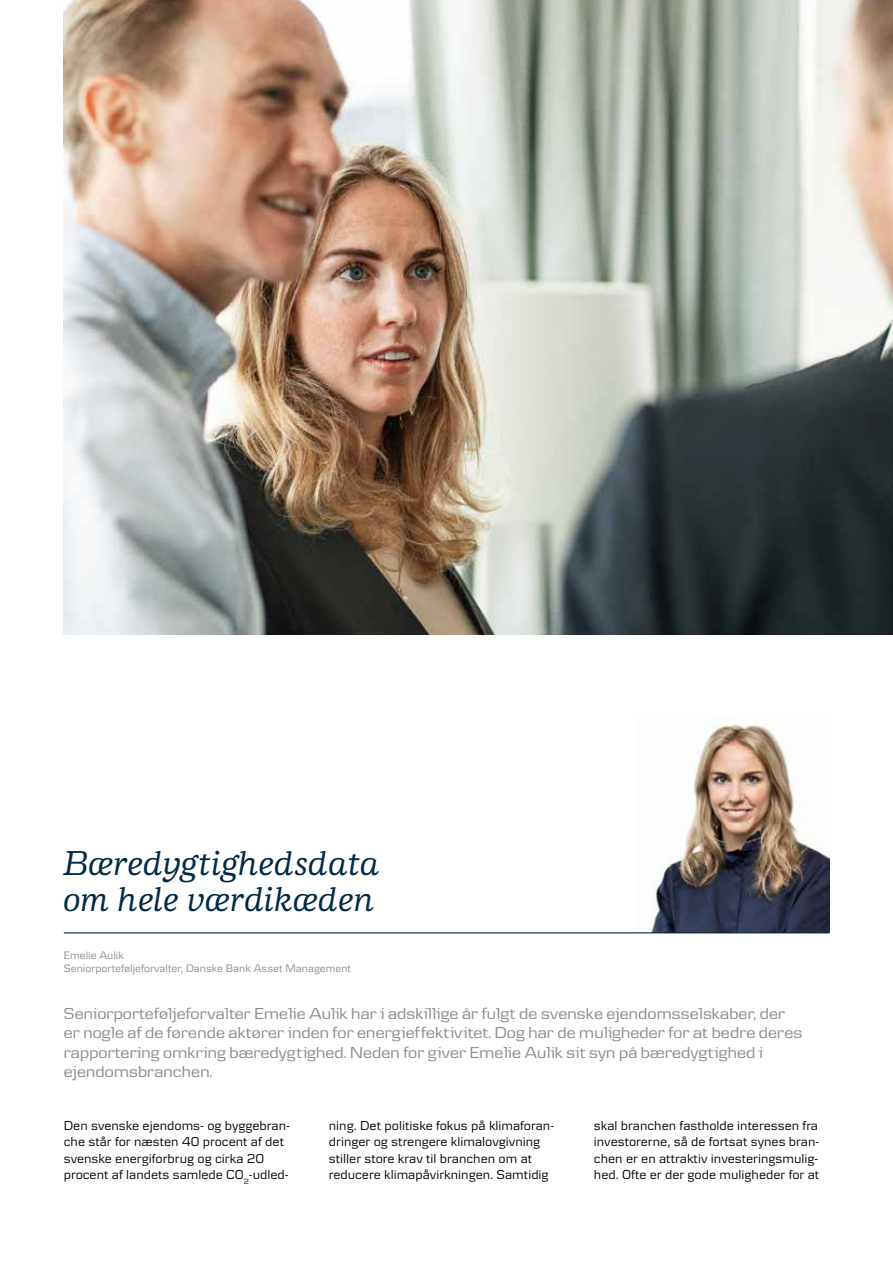
<style>
.page{position:relative;width:893px;height:1263px;background:#fff}
.page>*{position:absolute;margin:0;border:0;box-sizing:border-box;transform-origin:0 0}
.t1{font:italic 500 36px/36px "Danske Human";color:#002a45}
.t2{font:16.5px/19.5px "Danske Headline";letter-spacing:.01em;color:#8c8c88}
.t3{font:13.5px/16.5px "Danske Textv 2";color:#000}
.t4{font:11.25px/13.5px "Danske Textv 2";color:#8c8c88}
</style>
<div class="page">
<img style="left:651px;top:724px;width:178px;height:208px">
<hr style="left:64px;top:932px;width:765px;height:1px;background:#002a45">
<img style="left:64px;top:0;width:829px;height:635px">
<h1 class="t1" style="left:63px;top:845px;width:318px">Bæredygtighedsdata om hele værdikæden</h1>
<p class="t4" style="left:64px;top:948px;width:289px">Emelie Aulik<br>Seniorporteføljeforvalter, Danske Bank Asset Management</p>
<p class="t2" style="left:64px;top:1003px;width:740px">Seniorporteføljeforvalter Emelie Aulik har i adskillige år fulgt de svenske ejendomsselskaber, der er nogle af de førende aktører inden for energieffektivitet. Dog har de muligheder for at bedre deres rapportering omkring bæredygtighed. Neden for giver Emelie Aulik sit syn på bæredygtighed i ejendomsbranchen.</p>
<p class="t3" style="left:64px;top:1117px;width:228px">Den svenske ejendoms- og byggebran&shy;che står for næsten 40 procent af det svenske energiforbrug og cirka 20 procent af landets samlede CO<sub>2</sub>-udled-</p>
<p class="t3" style="left:329px;top:1117px;width:227px">ning. Det politiske fokus på klimaforan&shy;dringer og strengere klimalovgivning stiller store krav til branchen om at reducere klimapåvirkningen. Samtidig</p>
<p class="t3" style="left:594px;top:1117px;width:227px;text-align:justify">skal branchen fastholde interessen fra investorerne, så de fortsat synes bran&shy;chen er en attraktiv investeringsmulig&shy;hed. Ofte er der gode muligheder for at</p>
</div>
